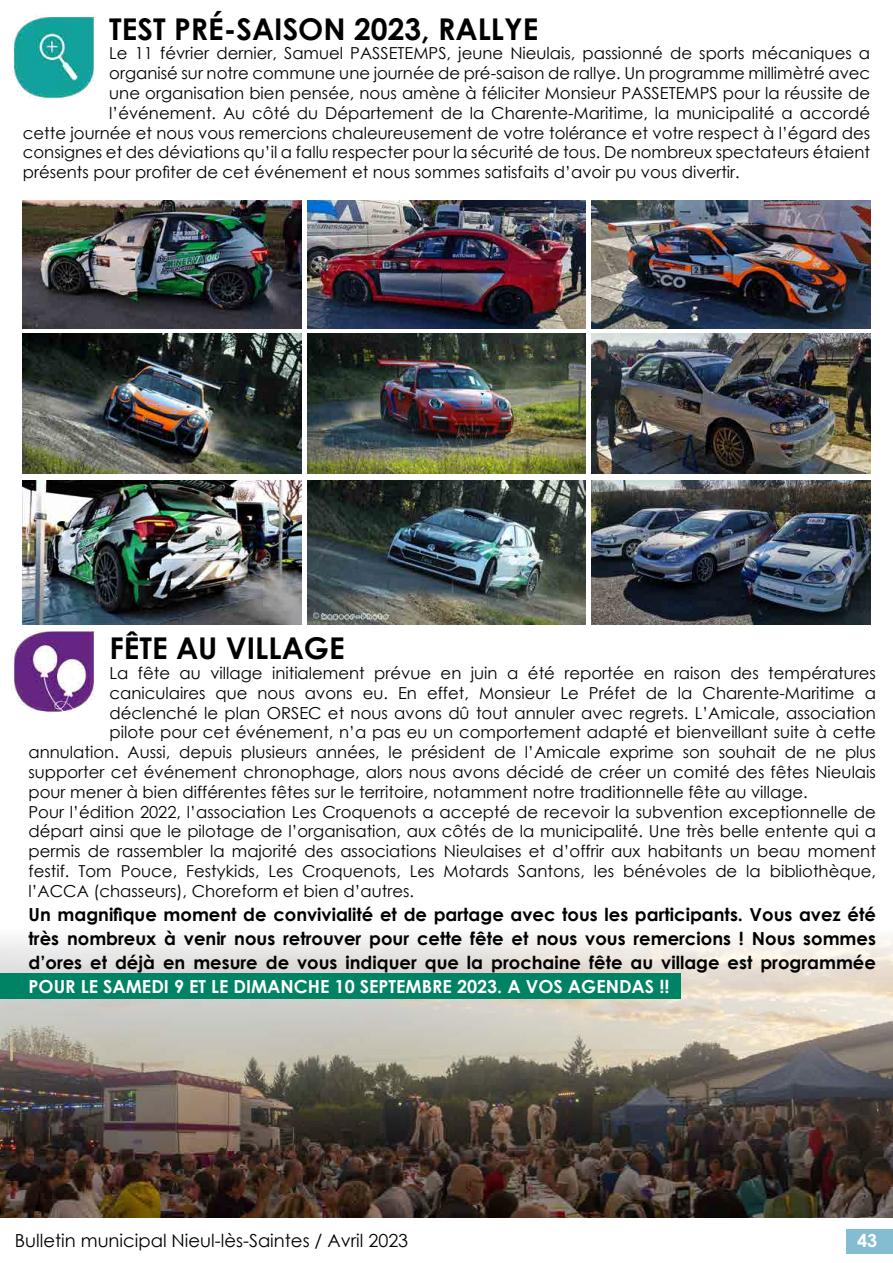
<style>
.page{position:relative;width:893px;height:1263px;background:#fff}
.page>*{position:absolute;margin:0;border:0;box-sizing:border-box;transform-origin:0 0}
.t1{font:700 30px "Century Gothic";color:#000}
.t2{font:700 18px/24px "Century Gothic";color:#000;text-align:justify}
.t3{font:700 18px "Century Gothic";color:#fff}
.t4{font:18px "Century Gothic";color:#000}
.t5{font:16.5px "Century Gothic";color:#000}
</style>
<div class="page">
<img style="left:12px;top:630px;width:83px;height:83px">
<img style="left:0;top:936px;width:893px;height:282px">
<div style="left:0;top:973px;width:680px;height:26px;background:#008264"></div>
<img style="left:23px;top:480px;width:278px;height:144px">
<img style="left:307px;top:480px;width:279px;height:144px">
<img style="left:592px;top:480px;width:278px;height:144px">
<div style="left:846px;top:1229px;width:47px;height:24px;background:#84bcd2"></div>
<img style="left:23px;top:201px;width:278px;height:127px">
<img style="left:307px;top:201px;width:279px;height:127px">
<img style="left:592px;top:201px;width:278px;height:127px">
<img style="left:23px;top:334px;width:278px;height:139px">
<img style="left:307px;top:334px;width:279px;height:139px">
<img style="left:592px;top:334px;width:278px;height:139px">
<img style="left:12px;top:15px;width:83px;height:84px">
<h1 class="t1" style="left:109px;top:6px;width:430px">TEST PRÉ-SAISON 2023, RALLYE</h1>
<p class="t5" style="left:109px;top:42px;width:762px">Le 11 février dernier, Samuel PASSETEMPS, jeune Nieulais, passionné de sports mécaniques a</p>
<p class="t5" style="left:109px;top:62px;width:762px">organisé sur notre commune une journée de pré-saison de rallye. Un programme millimètré avec</p>
<p class="t5" style="left:109px;top:81px;width:762px">une organisation bien pensée, nous amène à féliciter Monsieur PASSETEMPS pour la réussite de</p>
<p class="t5" style="left:109px;top:101px;width:762px">l’événement. Au côté du Département de la Charente-Maritime, la municipalité a accordé</p>
<p class="t5" style="left:23px;top:121px;width:849px">cette journée et nous vous remercions chaleureusement de votre tolérance et votre respect à l’égard des</p>
<p class="t5" style="left:23px;top:141px;width:849px">consignes et des déviations qu’il a fallu respecter pour la sécurité de tous. De nombreux spectateurs étaient</p>
<p class="t5" style="left:23px;top:161px;width:718px">présents pour profiter de cet événement et nous sommes satisfaits d’avoir pu vous divertir.</p>
<h1 class="t1" style="left:109px;top:625px;width:237px">FÊTE AU VILLAGE</h1>
<p class="t5" style="left:109px;top:661px;width:768px">La fête au village initialement prévue en juin a été reportée en raison des températures</p>
<p class="t5" style="left:109px;top:681px;width:768px">caniculaires que nous avons eu. En effet, Monsieur Le Préfet de la Charente-Maritime a</p>
<p class="t5" style="left:109px;top:701px;width:768px">déclenché le plan ORSEC et nous avons dû tout annuler avec regrets. L’Amicale, association</p>
<p class="t5" style="left:109px;top:721px;width:768px">pilote pour cet événement, n’a pas eu un comportement adapté et bienveillant suite à cette</p>
<p class="t5" style="left:29px;top:741px;width:849px">annulation. Aussi, depuis plusieurs années, le président de l’Amicale exprime son souhait de ne plus</p>
<p class="t5" style="left:29px;top:760px;width:849px">supporter cet événement chronophage, alors nous avons décidé de créer un comité des fêtes Nieulais</p>
<p class="t5" style="left:29px;top:780px;width:781px">pour mener à bien différentes fêtes sur le territoire, notamment notre traditionnelle fête au village.</p>
<p class="t5" style="left:29px;top:800px;width:849px">Pour l’édition 2022, l’association Les Croquenots a accepté de recevoir la subvention exceptionnelle de</p>
<p class="t5" style="left:29px;top:820px;width:849px">départ ainsi que le pilotage de l’organisation, aux côtés de la municipalité. Une très belle entente qui a</p>
<p class="t5" style="left:29px;top:840px;width:849px">permis de rassembler la majorité des associations Nieulaises et d’offrir aux habitants un beau moment</p>
<p class="t5" style="left:29px;top:859px;width:849px">festif. Tom Pouce, Festykids, Les Croquenots, Les Motards Santons, les bénévoles de la bibliothèque,</p>
<p class="t5" style="left:29px;top:879px;width:387px">l’ACCA (chasseurs), Choreform et bien d’autres.</p>
<p class="t2" style="left:29px;top:901px;width:849px">Un magnifique moment de convivialité et de partage avec tous les participants. Vous avez été très nombreux à venir nous retrouver pour cette fête et nous vous remercions ! Nous sommes d’ores et déjà en mesure de vous indiquer que la prochaine fête au village est programmée</p>
<p class="t3" style="left:29px;top:972px;width:642px">POUR LE SAMEDI 9 ET LE DIMANCHE 10 SEPTEMBRE 2023. A VOS AGENDAS !!</p>
<p class="t4" style="left:15px;top:1228px;width:395px">Bulletin municipal Nieul-lès-Saintes / Avril 2023</p>
<p class="t3" style="left:857px;top:1227px;width:22px">43</p>
</div>
